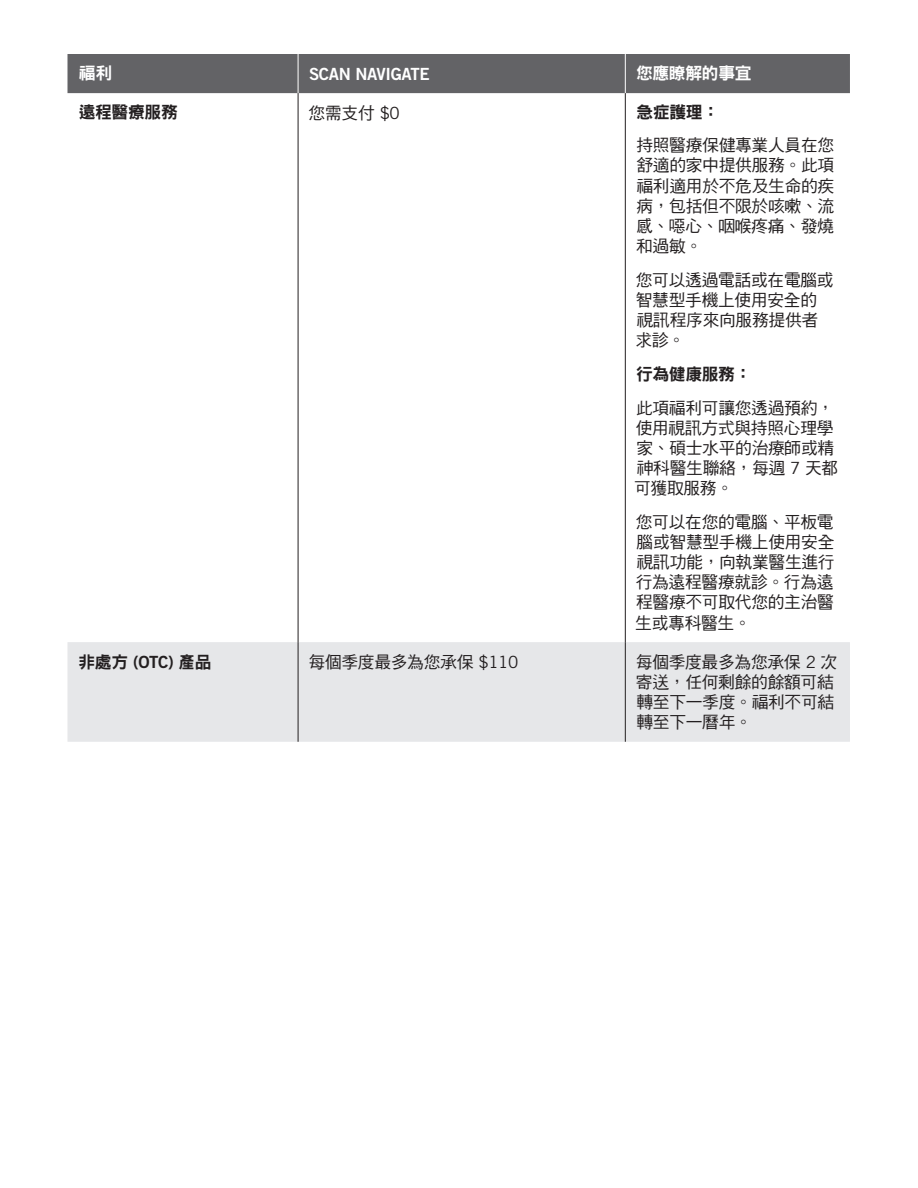
<style>
.page{position:relative;width:918px;height:1188px;background:#fff}
.page>*{position:absolute;margin:0;border:0;box-sizing:border-box;transform-origin:0 0}
.BODY{font:16.8px/20.1px "DF Hei Std W5";letter-spacing:-.02em;color:#231f20}
.BODY-2{font:16.8px "DF Hei Std W9";letter-spacing:-.02em;color:#231f20}
.t1{font:16.8px "Trade Gothic LT Std Bd 2";letter-spacing:-.02em;color:#fff}
.t2{font:16.8px "DF Hei Std W9";letter-spacing:-.02em;color:#fff}
.s1{font-family:"Trade Gothic LT Std"}
.s2{font-family:"Trade Gothic LT Std Bd 2"}
</style>
<div class="page">
<div style="left:68px;top:54px;width:782px;height:39px;background:#636366"></div>
<div style="left:68px;top:642px;width:782px;height:100px;background:#e6e7e9"></div>
<hr style="left:298px;top:54px;width:1px;height:39px;background:#fff">
<hr style="left:625px;top:54px;width:1px;height:39px;background:#fff">
<hr style="left:298px;top:93px;width:1px;height:549px;background:#231f20">
<hr style="left:625px;top:93px;width:1px;height:549px;background:#231f20">
<hr style="left:298px;top:642px;width:1px;height:100px;background:#231f20">
<hr style="left:625px;top:642px;width:1px;height:100px;background:#231f20">
<p class="t2" style="left:79px;top:64px;width:35px">福利</p>
<p class="t1" style="left:309px;top:63px;width:122px">SCAN NAVIGATE</p>
<p class="t2" style="left:636px;top:64px;width:117px">您應瞭解的事宜</p>
<p class="BODY-2" style="left:79px;top:103px;width:101px">遠程醫療服務</p>
<p class="BODY" style="left:309px;top:102px;width:93px">您需支付 <span class="s1">$0</span></p>
<p class="BODY-2" style="left:637px;top:103px;width:84px">急症護理：</p>
<p class="BODY" style="left:636px;top:135px;width:200px;text-align:justify">持照醫療保健專業人員在您舒適的家中提供服務。此項福利適用於不危及生命的疾病，包括但不限於咳嗽、流感、噁心、咽喉疼痛、發燒和過敏。</p>
<p class="BODY" style="left:635px;top:269px;width:200px">您可以透過電話或在電腦或智慧型手機上使用安全的視訊程序來向服務提供者求診。</p>
<p class="BODY-2" style="left:636px;top:365px;width:117px">行為健康服務：</p>
<p class="BODY" style="left:634px;top:397px;width:206px">此項福利可讓您透過預約，使用視訊方式與持照心理學家、碩士水平的治療師或精神科醫生聯絡，每週 <span class="s1">7</span> 天都可獲取服務。</p>
<p class="BODY" style="left:635px;top:512px;width:201px;text-align:justify">您可以在您的電腦、平板電腦或智慧型手機上使用安全視訊功能，向執業醫生進行行為遠程醫療就診。行為遠程醫療不可取代您的主治醫生或專科醫生。</p>
<p class="BODY-2" style="left:79px;top:653px;width:135px">非處方 <span class="s2">(OTC)</span> 產品</p>
<p class="BODY" style="left:309px;top:651px;width:211px">每個季度最多為您承保 <span class="s1">$110</span></p>
<p class="BODY" style="left:636px;top:651px;width:203px">每個季度最多為您承保 <span class="s1">2</span> 次寄送，任何剩餘的餘額可結轉至下一季度。福利不可結轉至下一曆年。</p>
</div>
